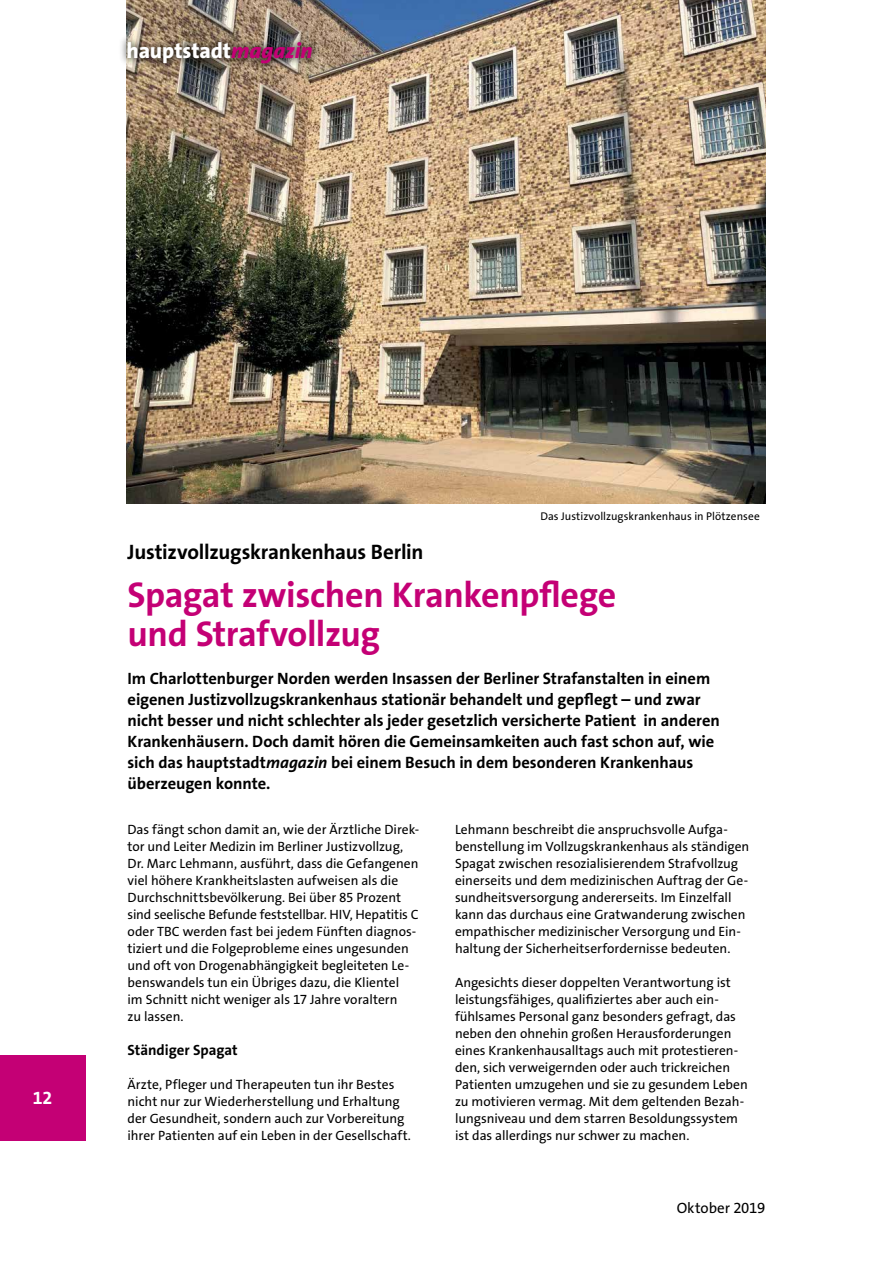
<style>
.page{position:relative;width:893px;height:1263px;background:#fff}
.page>*{position:absolute;margin:0;border:0;box-sizing:border-box;transform-origin:0 0}
.t1{font:700 36px/39px "The Sans Os F";letter-spacing:-.015em;color:#c40075}
.t2{font:800 21.75px "The Sans Os F";letter-spacing:-.005em;color:#fff}
.t3{font:700 21px "The Sans Os F";letter-spacing:-.01em;color:#000}
.t4{font:700 18px "The Sans Os F";color:#fff}
.t5{font:700 16.5px/21px "The Sans Os F";letter-spacing:-.005em;color:#000}
.t6{font:15px "The Sans Os F";letter-spacing:-.005em;color:#000}
.t7{font:700 14.85px "The Sans Os F";letter-spacing:-.005em;color:#000}
.t8{font:13.5px/17px "The Sans Os F";color:#000}
.t9{font:11.25px "The Sans Os F";color:#000}
.s1{font-style:italic;color:#c40075}
.s2{font-style:italic}
</style>
<div class="page">
<img style="left:126px;top:0;width:639px;height:503px">
<div style="left:0;top:1056px;width:85px;height:85px;background:#c40075"></div>
<div style="left:118px;top:33px;width:203px;height:40px;background:#000;opacity:.5"></div>
<h2 class="t2" style="left:126px;top:37px;width:188px">hauptstadt<span class="s1">magazin</span></h2>
<h3 class="t4" style="left:33px;top:1087px;width:21px">12</h3>
<p class="t9" style="left:540px;top:509px;width:221px">Das Justizvollzugskrankenhaus in Plötzensee</p>
<h3 class="t3" style="left:128px;top:538px;width:298px">Justizvollzugskrankenhaus Berlin</h3>
<h1 class="t1" style="left:128px;top:575px;width:490px">Spagat zwischen Krankenpflege und Strafvollzug</h1>
<p class="t5" style="left:128px;top:668px;width:594px">Im Charlottenburger Norden werden Insassen der Berliner Strafanstalten in einem eigenen Justizvollzugskrankenhaus stationär behandelt und gepflegt – und zwar nicht besser und nicht schlechter als jeder gesetzlich versicherte Patient in anderen Krankenhäusern. Doch damit hören die Gemeinsamkeiten auch fast schon auf, wie sich das hauptstadt<span class="s2">magazin</span> bei einem Besuch in dem besonderen Krankenhaus überzeugen konnte.</p>
<p class="t8" style="left:128px;top:821px;width:293px">Das fängt schon damit an, wie der Ärztliche Direk&shy;tor und Leiter Medizin im Berliner Justizvollzug, Dr. Marc Lehmann, ausführt, dass die Gefangenen viel höhere Krankheitslasten aufweisen als die Durchschnittsbevölkerung. Bei über 85 Prozent sind seelische Befunde feststellbar. HIV, Hepatitis C oder TBC werden fast bei jedem Fünften diagnos&shy;tiziert und die Folgeprobleme eines ungesunden und oft von Drogenabhängigkeit begleiteten Le&shy;benswandels tun ein Übriges dazu, die Klientel<br>im Schnitt nicht weniger als 17 Jahre voraltern<br>zu lassen.</p>
<p class="t7" style="left:128px;top:1041px;width:112px">Ständiger Spagat</p>
<p class="t8" style="left:128px;top:1076px;width:285px">Ärzte, Pfleger und Therapeuten tun ihr Bestes nicht nur zur Wiederherstellung und Erhaltung der Gesundheit, sondern auch zur Vorbereitung ihrer Patienten auf ein Leben in der Gesellschaft.</p>
<p class="t8" style="left:455px;top:821px;width:296px">Lehmann beschreibt die anspruchsvolle Aufga&shy;benstellung im Vollzugskrankenhaus als ständigen Spagat zwischen resozialisierendem Strafvollzug einerseits und dem medizinischen Auftrag der Ge&shy;sundheitsversorgung andererseits. Im Einzelfall kann das durchaus eine Gratwanderung zwischen empathischer medizinischer Versorgung und Ein&shy;haltung der Sicherheitserfordernisse bedeuten.</p>
<p class="t8" style="left:455px;top:974px;width:294px">Angesichts dieser doppelten Verantwortung ist leistungsfähiges, qualifiziertes aber auch ein-- fühlsames Personal ganz besonders gefragt, das neben den ohnehin großen Herausforderungen eines Krankenhausalltags auch mit protestieren&shy;den, sich verweigernden oder auch trickreichen Patienten umzugehen und sie zu gesundem Leben zu motivieren vermag. Mit dem geltenden Bezah&shy;lungsniveau und dem starren Besoldungssystem ist das allerdings nur schwer zu machen.</p>
<p class="t6" style="left:677px;top:1198px;width:90px">Oktober 2019</p>
</div>
